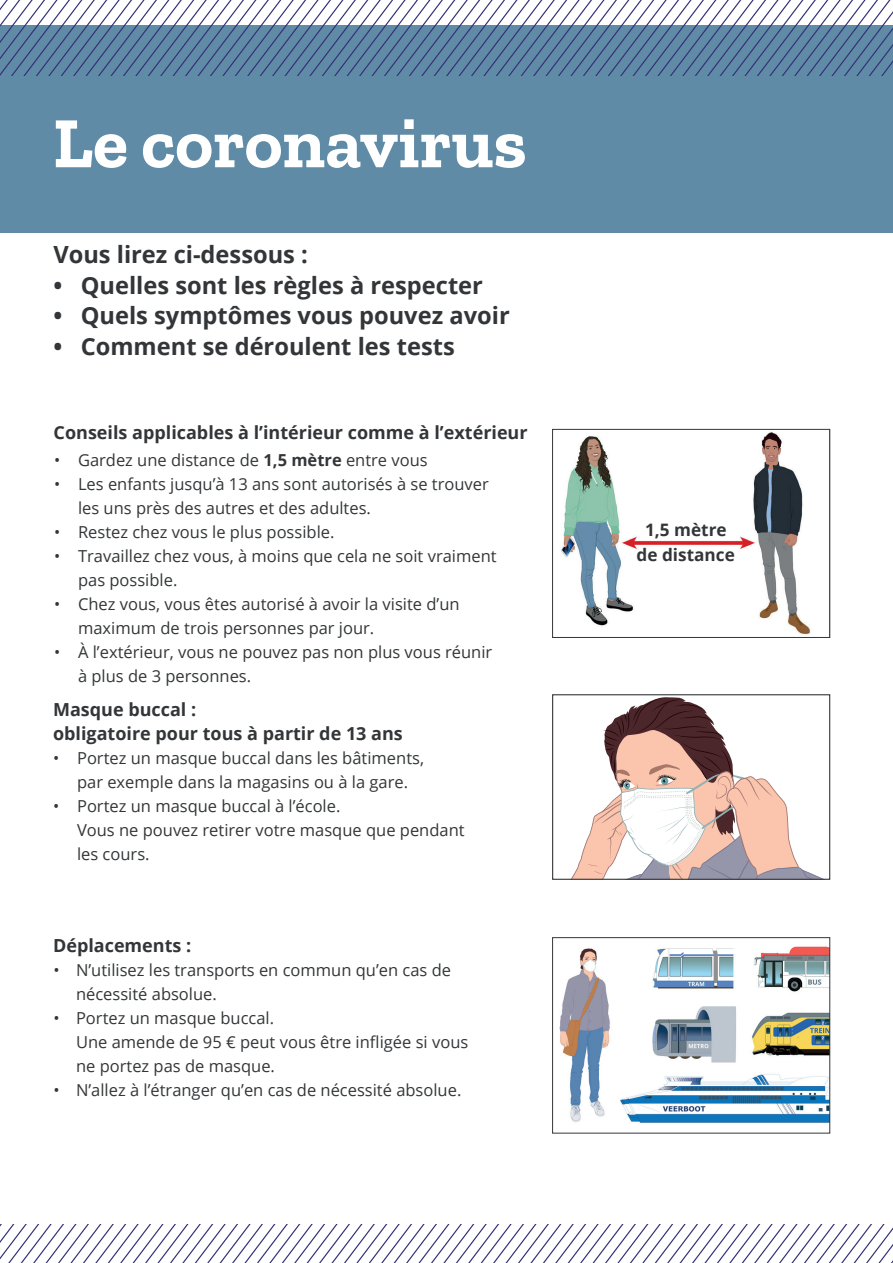
<style>
.page{position:relative;width:893px;height:1263px;background:#fff}
.page>*{position:absolute;margin:0;border:0;box-sizing:border-box;transform-origin:0 0}
.t1{font:700 72px "Zilla Slab";color:#fff}
.t2{font:700 23.7px "Open Sans";color:#333638}
.t3{font:700 18px/24px "Open Sans";color:#333638}
.t4{font:700 17.25px/25.8px "Open Sans";color:#333638;text-align:center}
.t5{font:16.5px/24px "Open Sans";color:#333638}
.s1{font-weight:700}
</style>
<div class="page">
<div style="left:0;top:26px;width:893px;height:207px;background:#608ba7"></div>
<svg style="left:0;top:0;width:893px;height:75px"></svg>
<svg style="left:0;top:1225px;width:893px;height:38px"></svg>
<img style="left:561px;top:432px;width:249px;height:202px">
<div style="left:552px;top:429px;width:278px;height:209px;border:1px solid #333638"></div>
<div style="left:650px;top:520px;width:74px;height:17px;background:#fff"></div>
<div style="left:650px;top:548px;width:74px;height:17px;background:#fff"></div>
<img style="left:559px;top:946px;width:269px;height:177px">
<div style="left:552px;top:937px;width:278px;height:196px;border:1px solid #333638"></div>
<svg style="left:571px;top:697px;width:250px;height:181px"></svg>
<div style="left:552px;top:694px;width:278px;height:186px;border:1px solid #333638"></div>
<h1 class="t1" style="left:53px;top:102px;width:475px">Le coronavirus</h1>
<h2 class="t2" style="left:53px;top:237px;width:256px">Vous lirez ci-dessous :</h2>
<h2 class="t2" style="left:53px;top:268px;width:431px">• Quelles sont les règles à respecter</h2>
<h2 class="t2" style="left:53px;top:299px;width:458px">• Quels symptômes vous pouvez avoir</h2>
<h2 class="t2" style="left:53px;top:330px;width:403px">• Comment se déroulent les tests</h2>
<p class="t3" style="left:54px;top:420px;width:476px">Conseils applicables à l’intérieur comme à l’extérieur</p>
<p class="t5" style="left:54px;top:447px;width:375px">• Gardez une distance de <span class="s1">1,5 mètre</span> entre vous</p>
<p class="t5" style="left:78px;top:471px;width:412px;text-indent:-24px">• Les enfants jusqu’à 13 ans sont autorisés à se trouver les uns près des autres et des adultes.</p>
<p class="t5" style="left:54px;top:519px;width:282px">• Restez chez vous le plus possible.</p>
<p class="t5" style="left:78px;top:543px;width:420px;text-indent:-24px">• Travaillez chez vous, à moins que cela ne soit vraiment pas possible.</p>
<p class="t5" style="left:78px;top:591px;width:383px;text-indent:-24px">• Chez vous, vous êtes autorisé à avoir la visite d’un maximum de trois personnes par jour.</p>
<p class="t5" style="left:78px;top:639px;width:416px;text-indent:-24px">• À l’extérieur, vous ne pouvez pas non plus vous réunir à plus de 3 personnes.</p>
<p class="t3" style="left:53px;top:697px;width:351px">Masque buccal :<br>obligatoire pour tous à partir de 13 ans</p>
<p class="t5" style="left:53px;top:746px;width:372px;text-align:center">• Portez un masque buccal dans les bâtiments, par exemple dans la magasins ou à la gare.</p>
<p class="t5" style="left:77px;top:794px;width:389px;text-indent:-24px">• Portez un masque buccal à l’école.<br>Vous ne pouvez retirer votre masque que pendant les cours.</p>
<p class="t3" style="left:53px;top:933px;width:140px">Déplacements :</p>
<p class="t5" style="left:76px;top:958px;width:377px;text-indent:-23px">• N’utilisez les transports en commun qu’en cas de nécessité absolue.</p>
<p class="t5" style="left:76px;top:1006px;width:394px;text-indent:-22px">• Portez un masque buccal.<br>Une amende de 95 € peut vous être infligée si vous ne portez pas de masque.</p>
<p class="t5" style="left:54px;top:1078px;width:409px">• N’allez à l’étranger qu’en cas de nécessité absolue.</p>
<p class="t4" style="left:637px;top:516px;width:100px">1,5 mètre de distance</p>
</div>
